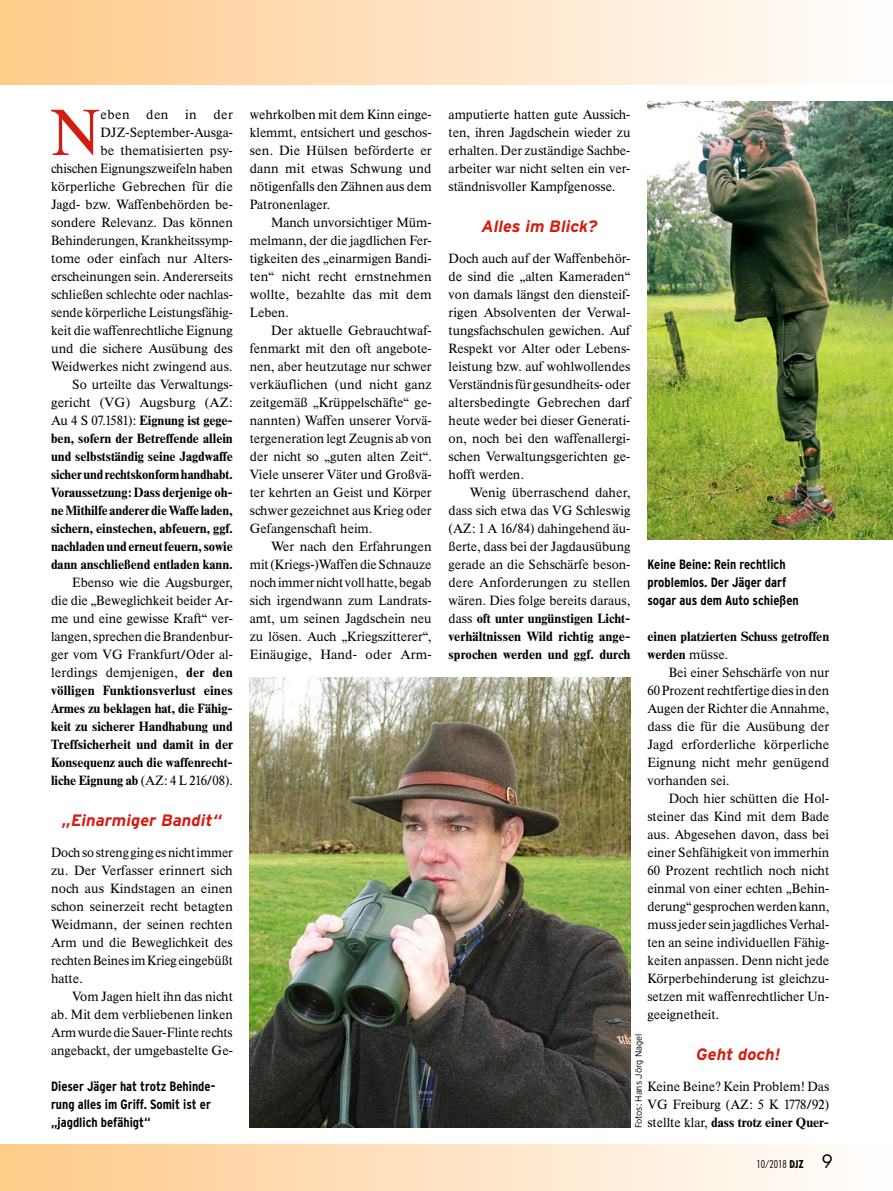
<style>
.page{position:relative;width:893px;height:1191px;background:#fff}
.page>*{position:absolute;margin:0;border:0;box-sizing:border-box;transform-origin:0 0}
.Am_Drücker__Text_Ini{font:500 64.2px "Parey Times BQ";color:#d31d11}
.Am_Drücker__Zwischen{font:italic 700 16.5px "Parey Interstate";color:#d31d11}
.Am_Drücker__Bildunte{font:700 condensed 13.5px/18px "Parey Interstate";color:#000}
.Am_Drücker__Text_mit{font:500 13.2px/18px "Parey Times BQ";color:#000;text-align:justify}
.Am_Drücker__Text_ohn{font:500 13.2px/18px "Parey Times BQ";color:#000;text-align:justify}
.Am_Drücker__Text_Ini-2{font:500 13.2px/18px "Parey Times BQ";color:#000;text-align:right}
.Am_Drücker__Text_mit-2{font:700 13.2px/18px "Parey Times BQ";color:#000;text-align:justify}
.t1{font:10.5px "Parey Futura Std Con Lig";color:#000}
.Am_Drücker__Bildnach{font:300 9.3px "Parey Interstate";letter-spacing:-.01em;color:#000}
.s1{font-weight:500}
.s2{font-weight:700}
.s3{font-family:"Parey Futura";font-weight:700;font-stretch:condensed}
.s4{font-family:"Parey Futura";font-size:18px}
</style>
<div class="page">
<div style="left:0;top:0;width:893px;height:85px;background:linear-gradient(to right,#ffca89,#fffeff)"></div>
<div style="left:0;top:1144px;width:893px;height:47px;background:linear-gradient(to right,#ffca89,#fffeff)"></div>
<img style="left:250px;top:677px;width:380px;height:450px">
<img style="left:647px;top:101px;width:246px;height:438px">
<p class="Am_Drücker__Text_Ini" style="left:51px;top:95px;width:51px">N</p>
<p class="Am_Drücker__Text_Ini-2" style="left:101px;top:106px;width:31px">eben</p>
<p class="Am_Drücker__Text_Ini-2" style="left:146px;top:106px;width:24px">den</p>
<p class="Am_Drücker__Text_Ini-2" style="left:185px;top:106px;width:13px">in</p>
<p class="Am_Drücker__Text_Ini-2" style="left:51px;top:106px;width:183px">der<br>DJZ-September-Ausga-<br>be thematisierten psy&shy;chischen Eignungszweifeln haben körperliche Gebrechen für die<br>Jagd- bzw. Waffenbehörden be&shy;sondere Relevanz. Das können<br>Behinderungen, Krankheitssymp&shy;tome oder einfach nur Alters&shy;erscheinungen sein. Andererseits schließen schlechte oder nachlas&shy;sende körperliche Leistungsfähig&shy;keit die waffenrechtliche Eignung und die sichere Ausübung des<br>Weidwerkes nicht zwingend aus.</p>
<p class="Am_Drücker__Text_mit-2" style="left:51px;top:376px;width:183px;text-indent:21px"><span class="s1">So urteilte das Verwaltungs&shy;gericht (VG) Augsburg (AZ:<br>Au 4 S 07.1581):</span> Eignung ist gege&shy;ben, sofern der Betreffende allein und selbstständig seine Jagdwaffe sicher und rechtskonform handhabt.<br>Voraussetzung: Dass derjenige oh&shy;ne Mithilfe anderer die Waffe laden, sichern, einstechen, abfeuern, ggf. nachladen und erneut feuern, sowie dann anschließend entladen kann.</p>
<p class="Am_Drücker__Text_mit" style="left:51px;top:574px;width:183px;text-indent:21px">Ebenso wie die Augsburger, die die „Beweglichkeit beider Ar&shy;me und eine gewisse Kraft“ ver&shy;langen, sprechen die Brandenbur&shy;ger vom VG Frankfurt/Oder al&shy;lerdings demjenigen, <span class="s2">der den völligen Funktionsverlust eines Armes zu beklagen hat, die Fähig&shy;keit zu sicherer Handhabung und Treffsicherheit und damit in der Konsequenz auch die waffenrecht&shy;liche Eignung ab</span> (AZ: 4 L 216/08).</p>
<p class="Am_Drücker__Zwischen" style="left:62px;top:811px;width:161px">„Einarmiger Bandit“</p>
<p class="Am_Drücker__Text_ohn" style="left:51px;top:844px;width:183px">Doch so streng ging es nicht immer zu. Der Verfasser erinnert sich noch aus Kindstagen an einen schon seinerzeit recht betagten Weidmann, der seinen rechten Arm und die Beweglichkeit des rechten Beines im Krieg eingebüßt hatte.</p>
<p class="Am_Drücker__Text_mit" style="left:51px;top:988px;width:183px;text-indent:21px">Vom Jagen hielt ihn das nicht ab. Mit dem verbliebenen linken Arm wurde die Sauer-Flinte rechts angebackt, der umgebastelte Ge-</p>
<p class="Am_Drücker__Bildunte" style="left:51px;top:1077px;width:166px">Dieser Jäger hat trotz Behinde&shy;rung alles im Griff. Somit ist er „jagdlich befähigt“</p>
<p class="Am_Drücker__Text_mit" style="left:250px;top:106px;width:183px">wehrkolben mit dem Kinn einge&shy;klemmt, entsichert und geschos&shy;sen. Die Hülsen beförderte er dann mit etwas Schwung und nötigenfalls den Zähnen aus dem Patronenlager.</p>
<p class="Am_Drücker__Text_mit" style="left:250px;top:214px;width:183px;text-indent:21px">Manch unvorsichtiger Müm&shy;melmann, der die jagdlichen Fer&shy;tigkeiten des „einarmigen Bandi&shy;ten“ nicht recht ernstnehmen wollte, bezahlte das mit dem Leben.</p>
<p class="Am_Drücker__Text_mit" style="left:250px;top:322px;width:183px;text-indent:21px">Der aktuelle Gebrauchtwaf&shy;fenmarkt mit den oft angebote&shy;nen, aber heutzutage nur schwer verkäuflichen (und nicht ganz zeitgemäß „Krüppelschäfte“ ge&shy;nannten) Waffen unserer Vorvä&shy;tergeneration legt Zeugnis ab von der nicht so „guten alten Zeit“.<br>Viele unserer Väter und Großvä&shy;ter kehrten an Geist und Körper schwer gezeichnet aus Krieg oder Gefangenschaft heim.</p>
<p class="Am_Drücker__Text_mit" style="left:250px;top:538px;width:183px;text-indent:21px">Wer nach den Erfahrungen mit (Kriegs-)Waffen die Schnauze noch immer nicht voll hatte, begab sich irgendwann zum Landrats&shy;amt, um seinen Jagdschein neu zu lösen. Auch „Kriegszitterer“, Einäugige, Hand- oder Arm-</p>
<p class="Am_Drücker__Text_mit" style="left:449px;top:106px;width:183px">amputierte hatten gute Aussich&shy;ten, ihren Jagdschein wieder zu erhalten. Der zuständige Sachbe&shy;arbeiter war nicht selten ein ver&shy;ständnisvoller Kampfgenosse.</p>
<p class="Am_Drücker__Zwischen" style="left:482px;top:217px;width:117px">Alles im Blick?</p>
<p class="Am_Drücker__Text_ohn" style="left:449px;top:250px;width:183px">Doch auch auf der Waffenbehör&shy;de sind die „alten Kameraden“ von damals längst den diensteif&shy;rigen Absolventen der Verwal&shy;tungsfachschulen gewichen. Auf Respekt vor Alter oder Lebens&shy;leistung bzw. auf wohlwollendes Verständnis für gesundheits- oder altersbedingte Gebrechen darf heute weder bei dieser Generati&shy;on, noch bei den waffenallergi&shy;schen Verwaltungsgerichten ge&shy;hofft werden.</p>
<p class="Am_Drücker__Text_mit" style="left:449px;top:484px;width:183px;text-indent:21px">Wenig überraschend daher, dass sich etwa das VG Schleswig (AZ: 1 A 16/84) dahingehend äu&shy;ßerte, dass bei der Jagdausübung gerade an die Sehschärfe beson&shy;dere Anforderungen zu stellen wären. Dies folge bereits daraus, dass <span class="s2">oft unter ungünstigen Licht&shy;verhältnissen Wild richtig ange&shy;sprochen werden und ggf. durch</span></p>
<p class="Am_Drücker__Bildunte" style="left:647px;top:555px;width:153px">Keine Beine: Rein rechtlich problemlos. Der Jäger darf sogar aus dem Auto schießen</p>
<p class="Am_Drücker__Text_mit-2" style="left:647px;top:628px;width:183px">einen platzierten Schuss getroffen werden <span class="s1">müsse.</span></p>
<p class="Am_Drücker__Text_mit" style="left:647px;top:664px;width:183px;text-indent:21px">Bei einer Sehschärfe von nur 60 Prozent rechtfertige dies in den Augen der Richter die Annahme, dass die für die Ausübung der Jagd erforderliche körperliche Eignung nicht mehr genügend vorhanden sei.</p>
<p class="Am_Drücker__Text_mit" style="left:647px;top:790px;width:183px;text-indent:21px">Doch hier schütten die Hol&shy;steiner das Kind mit dem Bade aus. Abgesehen davon, dass bei einer Sehfähigkeit von immerhin 60 Prozent rechtlich noch nicht einmal von einer echten „Behin&shy;derung“ gesprochen werden kann, muss jeder sein jagdliches Verhal&shy;ten an seine individuellen Fähig&shy;keiten anpassen. Denn nicht jede Körperbehinderung ist gleichzu&shy;setzen mit waffenrechtlicher Un&shy;geeignetheit.</p>
<p class="Am_Drücker__Zwischen" style="left:696px;top:1045px;width:86px">Geht doch!</p>
<p class="Am_Drücker__Text_ohn" style="left:647px;top:1078px;width:183px">Keine Beine? Kein Problem! Das VG Freiburg (AZ: 5 K 1778/92) stellte klar, <span class="s2">dass trotz einer Quer-</span></p>
<p class="Am_Drücker__Bildnach" style="left:633px;top:1128px;width:96px;rotate:-90deg">Fotos: Hans Jörg Nagel</p>
<p class="t1" style="left:757px;top:1157px;width:78px">10/2018 <span class="s3">DJZ</span> <span class="s4">9</span></p>
</div>
